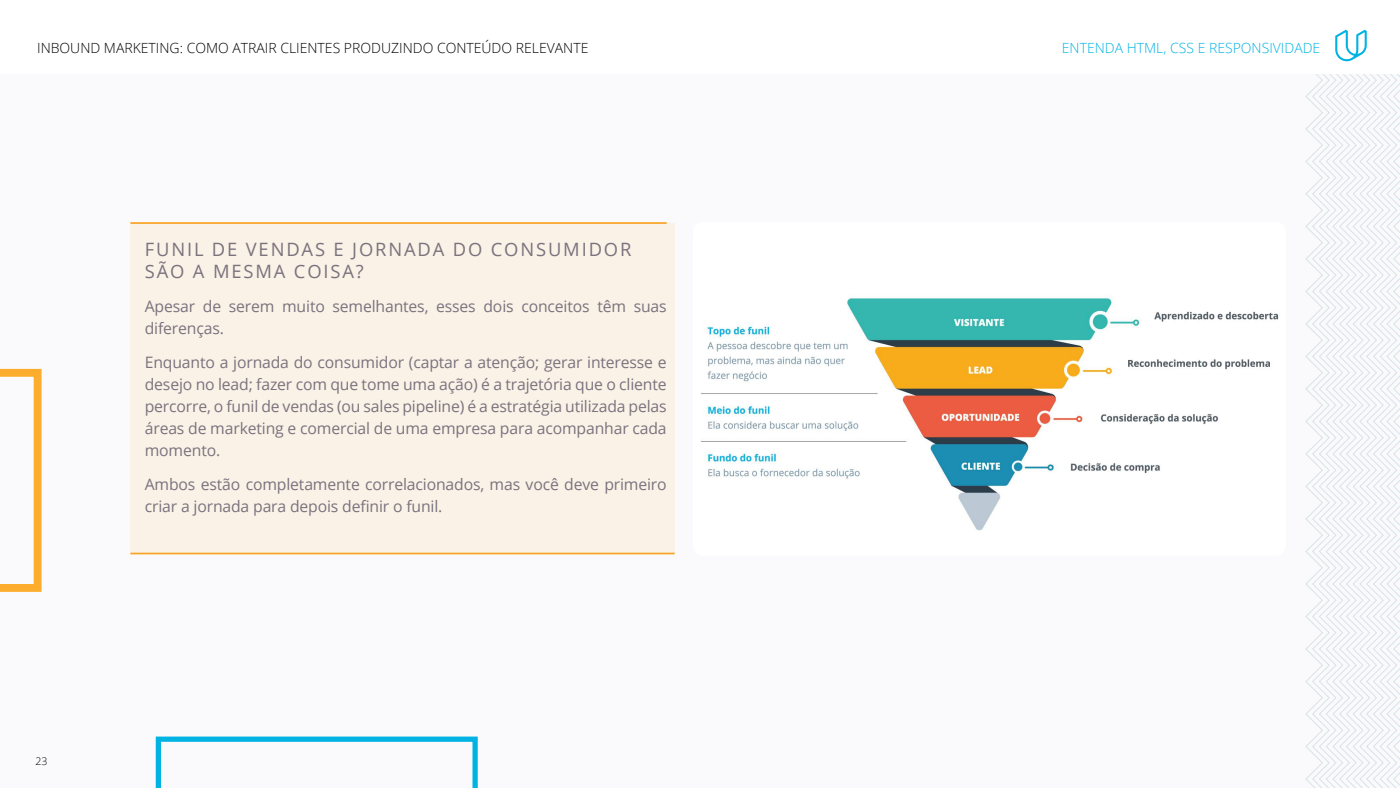
<style>
.page{position:relative;width:1400px;height:788px;background:#fff}
.page>*{position:absolute;margin:0;border:0;box-sizing:border-box;transform-origin:0 0}
.t1{font:18.38px/21.9px "Open Sans";letter-spacing:.1em;color:#7a727d}
.t2{font:15.75px/21.9px "Open Sans";letter-spacing:-.01em;color:#7a727d}
.t3{font:300 14px "Open Sans";color:#000}
.t4{font:300 14px "Open Sans";color:#00b3e3}
.t5{font:300 10.5px "Open Sans";color:#000}
</style>
<div class="page">
<div style="left:0;top:74px;width:1400px;height:714px;background:#fafafc"></div>
<svg style="left:1305px;top:74px;width:95px;height:714px"></svg>
<svg style="left:1335px;top:30px;width:32px;height:31px"></svg>
<div style="left:130px;top:223px;width:545px;height:330px;background:#fff7ea"></div>
<hr style="left:130px;top:222px;width:537px;height:2px;background:#fdad2d">
<hr style="left:130px;top:552px;width:545px;height:2px;background:#fdad2d">
<svg style="left:0;top:369px;width:42px;height:223px"></svg>
<svg style="left:156px;top:736px;width:322px;height:52px"></svg>
<img style="left:701px;top:298px;width:578px;height:233px">
<p class="t3" style="left:37px;top:38px;width:553px">INBOUND MARKETING: COMO ATRAIR CLIENTES PRODUZINDO CONTEÚDO RELEVANTE</p>
<p class="t5" style="left:36px;top:753px;width:13px">23</p>
<p class="t1" style="left:145px;top:238px;width:488px">FUNIL DE VENDAS E JORNADA DO CONSUMIDOR<br>SÃO A MESMA COISA?</p>
<p class="t2" style="left:145px;top:295px;width:523px">Apesar de serem muito semelhantes, esses dois conceitos têm suas diferenças.</p>
<p class="t2" style="left:145px;top:351px;width:523px;text-align:justify">Enquanto a jornada do consumidor (captar a atenção; gerar interesse e desejo no lead; fazer com que tome uma ação) é a trajetória que o cliente percorre, o funil de vendas (ou sales pipeline) é a estratégia utilizada pelas áreas de marketing e comercial de uma empresa para acompanhar cada momento.</p>
<p class="t2" style="left:145px;top:472px;width:523px">Ambos estão completamente correlacionados, mas você deve primeiro criar a jornada para depois definir o funil.</p>
<p class="t4" style="left:1062px;top:38px;width:260px">ENTENDA HTML, CSS E RESPONSIVIDADE</p>
</div>
